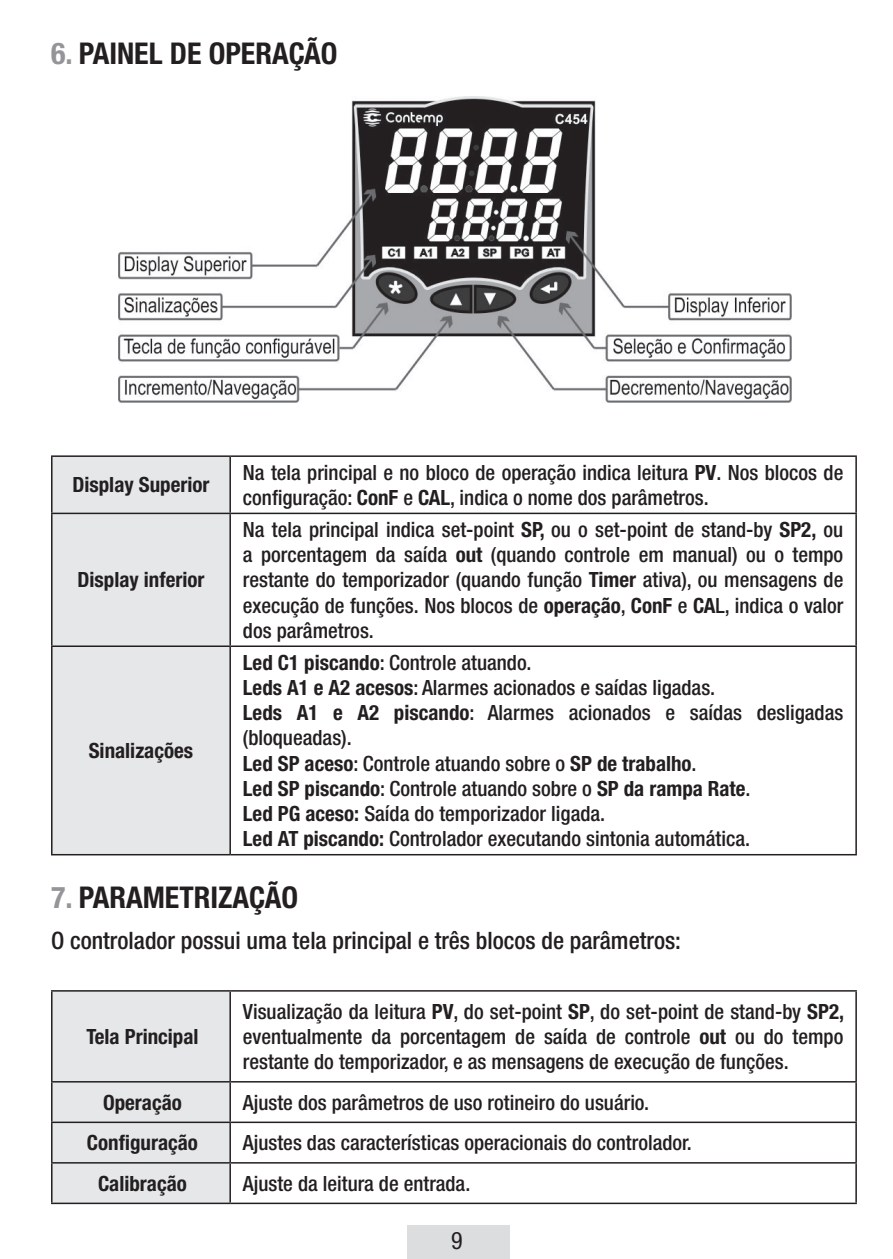
<style>
.page{position:relative;width:893px;height:1259px;background:#fff}
.page>*{position:absolute;margin:0;border:0;box-sizing:border-box;transform-origin:0 0}
.t1{font:700 condensed 30px "Helvetica Neue LT Std";color:#231f20}
.t2{font:500 condensed 24px "Helvetica Neue LT Std";color:#231f20}
.t3{font:condensed 24px "Helvetica Neue LT Std";color:#231f20}
.t4{font:500 condensed 21px/25.2px "Helvetica Neue LT Std";color:#231f20}
.t5{font:700 condensed 21px "Helvetica Neue LT Std";color:#231f20}
.s1{color:#939598}
.s2{font-weight:700}
</style>
<div class="page">
<div style="left:407px;top:1225px;width:103px;height:34px;background:#dcdddf"></div>
<img style="left:118px;top:96px;width:674px;height:306px">
<div style="left:53px;top:457px;width:176px;height:397px;background:#e6e7e9"></div>
<hr style="left:51px;top:455px;width:179px;height:2px;background:#231f20">
<hr style="left:51px;top:457px;width:2px;height:55px;background:#231f20">
<hr style="left:230px;top:455px;width:627px;height:2px;background:#231f20">
<hr style="left:229px;top:457px;width:2px;height:55px;background:#231f20">
<hr style="left:855px;top:457px;width:2px;height:55px;background:#231f20">
<hr style="left:51px;top:512px;width:179px;height:2px;background:#231f20">
<hr style="left:51px;top:514px;width:2px;height:131px;background:#231f20">
<hr style="left:230px;top:512px;width:627px;height:2px;background:#231f20">
<hr style="left:229px;top:514px;width:2px;height:131px;background:#231f20">
<hr style="left:855px;top:514px;width:2px;height:131px;background:#231f20">
<hr style="left:51px;top:645px;width:179px;height:2px;background:#231f20">
<hr style="left:51px;top:647px;width:2px;height:207px;background:#231f20">
<hr style="left:230px;top:645px;width:627px;height:2px;background:#231f20">
<hr style="left:229px;top:647px;width:2px;height:207px;background:#231f20">
<hr style="left:855px;top:647px;width:2px;height:207px;background:#231f20">
<hr style="left:51px;top:854px;width:179px;height:1px;background:#231f20">
<hr style="left:230px;top:854px;width:627px;height:1px;background:#231f20">
<div style="left:53px;top:991px;width:176px;height:211px;background:#e6e7e9"></div>
<hr style="left:51px;top:990px;width:179px;height:1px;background:#231f20">
<hr style="left:51px;top:991px;width:2px;height:90px;background:#231f20">
<hr style="left:230px;top:990px;width:627px;height:1px;background:#231f20">
<hr style="left:229px;top:991px;width:2px;height:90px;background:#231f20">
<hr style="left:855px;top:991px;width:2px;height:90px;background:#231f20">
<hr style="left:51px;top:1081px;width:179px;height:1px;background:#231f20">
<hr style="left:51px;top:1082px;width:2px;height:39px;background:#231f20">
<hr style="left:230px;top:1081px;width:627px;height:1px;background:#231f20">
<hr style="left:229px;top:1082px;width:2px;height:39px;background:#231f20">
<hr style="left:855px;top:1082px;width:2px;height:39px;background:#231f20">
<hr style="left:51px;top:1121px;width:179px;height:2px;background:#231f20">
<hr style="left:51px;top:1123px;width:2px;height:39px;background:#231f20">
<hr style="left:230px;top:1121px;width:627px;height:2px;background:#231f20">
<hr style="left:229px;top:1123px;width:2px;height:39px;background:#231f20">
<hr style="left:855px;top:1123px;width:2px;height:39px;background:#231f20">
<hr style="left:51px;top:1162px;width:179px;height:1px;background:#231f20">
<hr style="left:51px;top:1163px;width:2px;height:39px;background:#231f20">
<hr style="left:230px;top:1162px;width:627px;height:1px;background:#231f20">
<hr style="left:229px;top:1163px;width:2px;height:39px;background:#231f20">
<hr style="left:855px;top:1163px;width:2px;height:39px;background:#231f20">
<hr style="left:51px;top:1202px;width:179px;height:2px;background:#231f20">
<hr style="left:230px;top:1202px;width:627px;height:2px;background:#231f20">
<h1 class="t1" style="left:51px;top:35px;width:57px"><span class="s1">6.</span> Paine</h1>
<h1 class="t1" style="left:149px;top:35px;width:190px">l de Ope ração</h1>
<p class="t5" style="left:72px;top:472px;width:139px">Display Superior</p>
<p class="t5" style="left:77px;top:567px;width:129px">Display inferior</p>
<p class="t4" style="left:243px;top:459px;width:602px">Na tela principal e no bloco de operação indica leitura <span class="s2">PV</span>. Nos blocos de configuração: <span class="s2">ConF</span> e <span class="s2">CAL</span>, indica o nome dos parâmetros.</p>
<p class="t4" style="left:243px;top:516px;width:602px;text-align:justify">Na tela principal indica set-point <span class="s2">SP,</span> ou o set-point de stand-by <span class="s2">SP2,</span> ou a porcentagem da saída <span class="s2">out</span> (quando controle em manual) ou o tempo restante do temporizador (quando função <span class="s2">Timer</span> ativa), ou mensagens de execução de funções. Nos blocos de <span class="s2">operação</span>, <span class="s2">ConF</span> e <span class="s2">CA</span>L, indica o valor dos parâmetros.</p>
<p class="t4" style="left:243px;top:649px;width:602px"><span class="s2">Led C1 piscando</span>: Controle atuando.<br><span class="s2">Leds A1 e A2 acesos</span>: Alarmes acionados e saídas ligadas.<br><span class="s2">Leds A1 e A2 piscando</span>: Alarmes acionados e saídas desligadas (bloqueadas).<br><span class="s2">Led SP aceso</span>: Controle atuando sobre o <span class="s2">SP de trabalho</span>.<br><span class="s2">Led SP piscando</span>: Controle atuando sobre o <span class="s2">SP da rampa Rate</span>.<br><span class="s2">Led PG aceso:</span> Saída do temporizador ligada.<br><span class="s2">Led AT piscando:</span> Controlador executando sintonia automática.</p>
<h1 class="t1" style="left:51px;top:879px;width:249px"><span class="s1">7.</span> Parametrização</h1>
<p class="t2" style="left:51px;top:926px;width:631px">O controlador possui uma tela principal e três blocos de parâmetros:</p>
<p class="t5" style="left:89px;top:738px;width:106px">Sinalizações</p>
<p class="t5" style="left:86px;top:1023px;width:114px">Tela Principal</p>
<p class="t4" style="left:243px;top:998px;width:603px;text-align:justify">Visualização da leitura <span class="s2">PV</span>, do set-point <span class="s2">SP</span>, do set-point de stand-by <span class="s2">SP2, </span>eventualmente da porcentagem de saída de controle <span class="s2">out</span> ou do tempo restante do temporizador, e as mensagens de execução de funções.</p>
<p class="t5" style="left:103px;top:1089px;width:80px">Operação</p>
<p class="t4" style="left:243px;top:1089px;width:408px">Ajuste dos parâmetros de uso rotineiro do usuário.</p>
<p class="t5" style="left:87px;top:1130px;width:113px">Configuração</p>
<p class="t4" style="left:243px;top:1129px;width:450px">Ajustes das características operacionais do controlador.</p>
<p class="t5" style="left:98px;top:1170px;width:90px">Calibração</p>
<p class="t4" style="left:243px;top:1170px;width:229px">Ajuste da leitura de entrada.</p>
<p class="t3" style="left:451px;top:1226px;width:13px">9</p>
</div>
